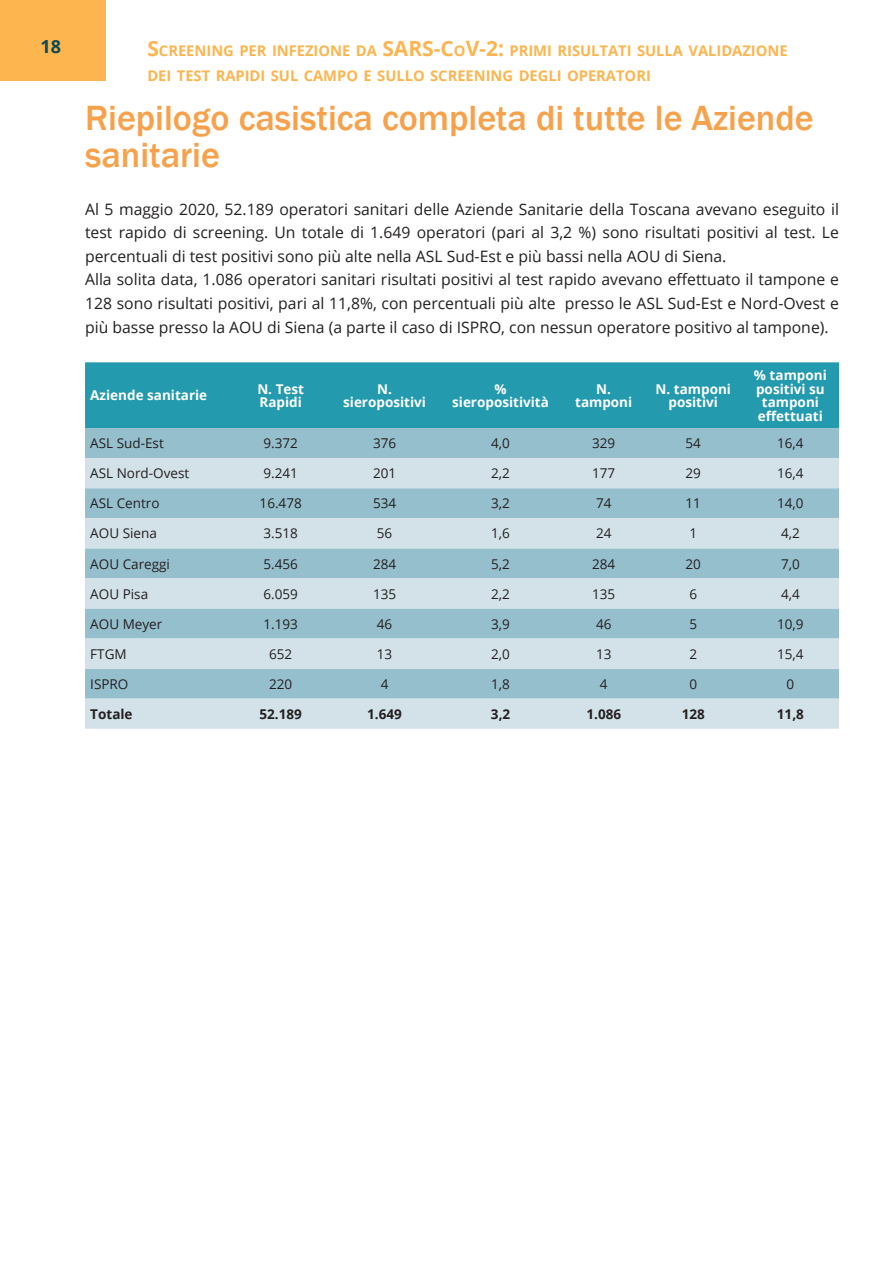
<style>
.page{position:relative;width:893px;height:1263px;background:#fff}
.page>*{position:absolute;margin:0;border:0;box-sizing:border-box;transform-origin:0 0}
.t1{font:500 36px/37.5px "Franklin Gothic";color:#f8a14b}
.t2{font:700 18px "Open Sans";color:#0d4957}
.t3{font:15.75px/23.7px "Open Sans";color:#231f20}
.t4{font:700 14.7px/25.2px "Open Sans";color:#fcb54f}
.t5{font:13.5px "Open Sans";color:#231f20}
.t6{font:700 13.5px/13.5px "Open Sans";color:#fff;text-align:center}
.t7{font:700 13.5px "Open Sans";color:#231f20}
.s1{font-size:21px}
</style>
<div class="page">
<div style="left:0;top:0;width:106px;height:81px;background:#fcb54f"></div>
<div style="left:85px;top:362px;width:754px;height:66px;background:#239aae"></div>
<div style="left:85px;top:428px;width:754px;height:30px;background:#96bfce"></div>
<svg style="left:85px;top:458px;width:754px;height:271px;fill:#d2e2e8"></svg>
<p class="t2" style="left:40px;top:33px;width:22px">18</p>
<p class="t4" style="left:147px;top:37px;width:642px"><span class="s1">S</span>CREENING PER INFEZIONE DA <span class="s1">SARS-C</span>O<span class="s1">V-2:</span> PRIMI RISULTATI SULLA VALIDAZIONE<br>DEI TEST RAPIDI SUL CAMPO E SULLO SCREENING DEGLI OPERATORI</p>
<h1 class="t1" style="left:85px;top:99px;width:730px">Riepilogo casistica completa di tutte le Aziende sanitarie</h1>
<p class="t3" style="left:85px;top:197px;width:755px">Al 5 maggio 2020, 52.189 operatori sanitari delle Aziende Sanitarie della Toscana avevano eseguito il test rapido di screening. Un totale di 1.649 operatori (pari al 3,2 %) sono risultati positivi al test. Le percentuali di test positivi sono più alte nella ASL Sud-Est e più bassi nella AOU di Siena.<br>Alla solita data, 1.086 operatori sanitari risultati positivi al test rapido avevano effettuato il tampone e 128 sono risultati positivi, pari al 11,8%, con percentuali più alte presso le ASL Sud-Est e Nord-Ovest e più basse presso la AOU di Siena (a parte il caso di ISPRO, con nessun operatore positivo al tampone).</p>
<p class="t6" style="left:90px;top:388px;width:118px">Aziende sanitarie</p>
<p class="t6" style="left:257px;top:382px;width:48px;text-align:left">N. Test<br>Rapidi</p>
<p class="t6" style="left:343px;top:382px;width:84px">N. sieropositivi</p>
<p class="t6" style="left:452px;top:382px;width:98px">% sieropositività</p>
<p class="t6" style="left:575px;top:382px;width:59px">N. tamponi</p>
<p class="t6" style="left:655px;top:382px;width:77px">N. tamponi positivi</p>
<p class="t6" style="left:754px;top:368px;width:74px">% tamponi positivi su tamponi effettuati</p>
<p class="t5" style="left:90px;top:434px;width:75px">ASL Sud-Est</p>
<p class="t5" style="left:263px;top:434px;width:36px">9.372</p>
<p class="t5" style="left:373px;top:434px;width:25px">376</p>
<p class="t5" style="left:491px;top:434px;width:20px">4,0</p>
<p class="t5" style="left:592px;top:434px;width:25px">329</p>
<p class="t5" style="left:685px;top:434px;width:17px">54</p>
<p class="t5" style="left:777px;top:434px;width:28px">16,4</p>
<p class="t5" style="left:90px;top:464px;width:100px">ASL Nord-Ovest</p>
<p class="t5" style="left:263px;top:464px;width:36px">9.241</p>
<p class="t5" style="left:373px;top:464px;width:25px">201</p>
<p class="t5" style="left:491px;top:464px;width:20px">2,2</p>
<p class="t5" style="left:592px;top:464px;width:25px">177</p>
<p class="t5" style="left:686px;top:464px;width:17px">29</p>
<p class="t5" style="left:777px;top:464px;width:28px">16,4</p>
<p class="t5" style="left:90px;top:494px;width:71px">ASL Centro</p>
<p class="t5" style="left:260px;top:494px;width:44px">16.478</p>
<p class="t5" style="left:373px;top:494px;width:25px">534</p>
<p class="t5" style="left:491px;top:494px;width:20px">3,2</p>
<p class="t5" style="left:596px;top:494px;width:17px">74</p>
<p class="t5" style="left:686px;top:494px;width:17px">11</p>
<p class="t5" style="left:777px;top:494px;width:28px">14,0</p>
<p class="t5" style="left:90px;top:524px;width:68px">AOU Siena</p>
<p class="t5" style="left:263px;top:524px;width:36px">3.518</p>
<p class="t5" style="left:377px;top:524px;width:17px">56</p>
<p class="t5" style="left:491px;top:524px;width:20px">1,6</p>
<p class="t5" style="left:596px;top:524px;width:17px">24</p>
<p class="t5" style="left:689px;top:524px;width:9px">1</p>
<p class="t5" style="left:781px;top:524px;width:20px">4,2</p>
<p class="t5" style="left:90px;top:554px;width:81px">AOU Careggi</p>
<p class="t5" style="left:263px;top:554px;width:36px">5.456</p>
<p class="t5" style="left:373px;top:554px;width:25px">284</p>
<p class="t5" style="left:491px;top:554px;width:20px">5,2</p>
<p class="t5" style="left:592px;top:554px;width:25px">284</p>
<p class="t5" style="left:686px;top:554px;width:17px">20</p>
<p class="t5" style="left:781px;top:554px;width:20px">7,0</p>
<p class="t5" style="left:90px;top:584px;width:59px">AOU Pisa</p>
<p class="t5" style="left:263px;top:584px;width:36px">6.059</p>
<p class="t5" style="left:373px;top:584px;width:25px">135</p>
<p class="t5" style="left:491px;top:584px;width:20px">2,2</p>
<p class="t5" style="left:592px;top:584px;width:25px">135</p>
<p class="t5" style="left:689px;top:584px;width:9px">6</p>
<p class="t5" style="left:781px;top:584px;width:20px">4,4</p>
<p class="t5" style="left:90px;top:614px;width:74px">AOU Meyer</p>
<p class="t5" style="left:263px;top:614px;width:36px">1.193</p>
<p class="t5" style="left:377px;top:614px;width:17px">46</p>
<p class="t5" style="left:491px;top:614px;width:20px">3,9</p>
<p class="t5" style="left:596px;top:614px;width:17px">46</p>
<p class="t5" style="left:689px;top:614px;width:9px">5</p>
<p class="t5" style="left:777px;top:614px;width:28px">10,9</p>
<p class="t5" style="left:90px;top:645px;width:38px">FTGM</p>
<p class="t5" style="left:269px;top:645px;width:25px">652</p>
<p class="t5" style="left:377px;top:645px;width:17px">13</p>
<p class="t5" style="left:491px;top:645px;width:20px">2,0</p>
<p class="t5" style="left:596px;top:645px;width:17px">13</p>
<p class="t5" style="left:689px;top:645px;width:9px">2</p>
<p class="t5" style="left:777px;top:645px;width:28px">15,4</p>
<p class="t5" style="left:90px;top:675px;width:40px">ISPRO</p>
<p class="t5" style="left:269px;top:675px;width:25px">220</p>
<p class="t5" style="left:381px;top:675px;width:9px">4</p>
<p class="t5" style="left:491px;top:675px;width:20px">1,8</p>
<p class="t5" style="left:600px;top:675px;width:9px">4</p>
<p class="t5" style="left:689px;top:675px;width:9px">0</p>
<p class="t5" style="left:787px;top:675px;width:9px">0</p>
<p class="t7" style="left:90px;top:704px;width:44px">Totale</p>
<p class="t7" style="left:260px;top:704px;width:44px">52.189</p>
<p class="t7" style="left:367px;top:704px;width:36px">1.649</p>
<p class="t7" style="left:491px;top:704px;width:21px">3,2</p>
<p class="t7" style="left:586px;top:704px;width:36px">1.086</p>
<p class="t7" style="left:682px;top:704px;width:25px">128</p>
<p class="t7" style="left:777px;top:704px;width:29px">11,8</p>
</div>
